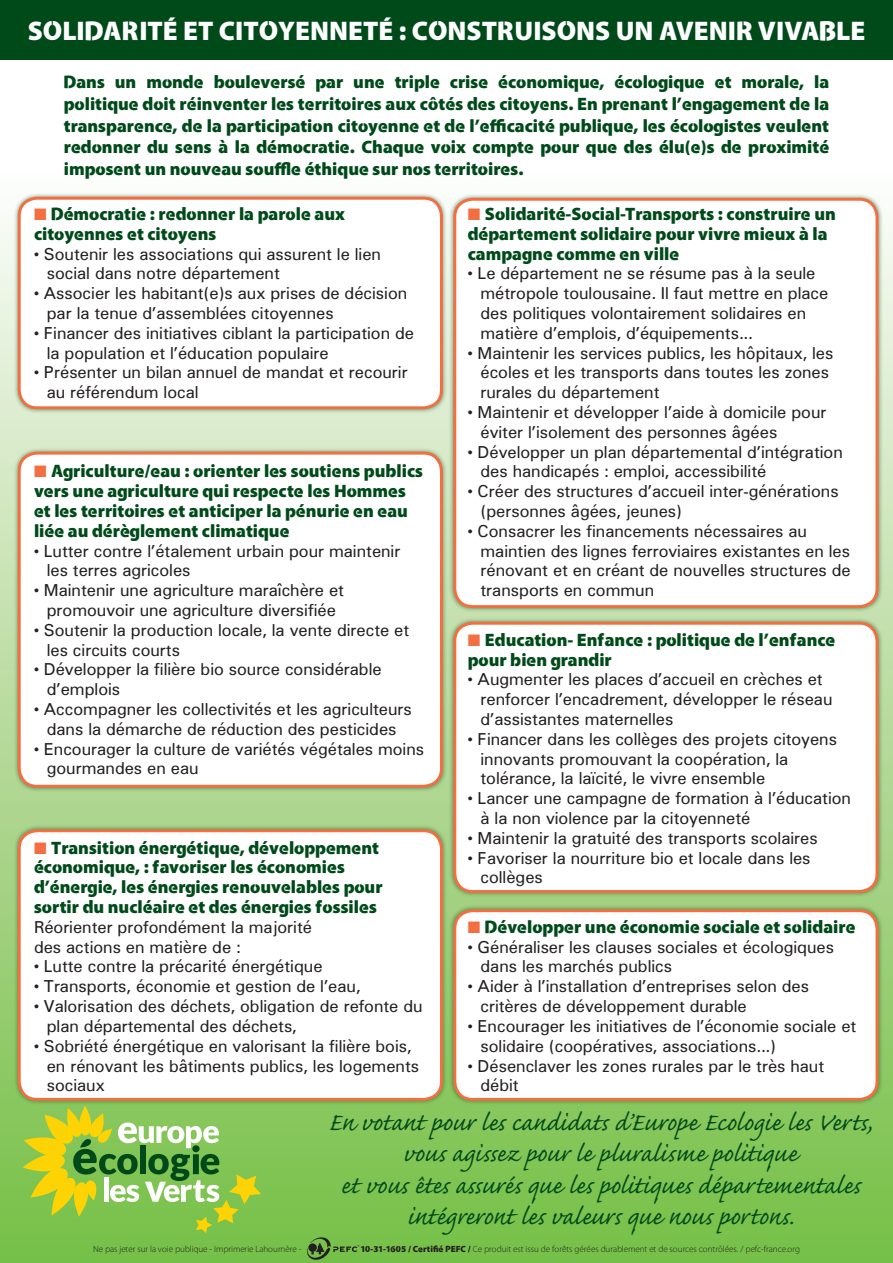
<style>
.page{position:relative;width:893px;height:1263px;background:#fff}
.page>*{position:absolute;margin:0;border:0;box-sizing:border-box;transform-origin:0 0}
.t1{font:31.5px "Caflisch Script";color:#004a1a}
.t2{font:900 27px "Cleanvertising";color:#fff}
.Style1{font:900 18px/19.8px "Cleanvertising";color:#004a1a}
.t3{font:16.5px/19.8px "Free Universal";color:#231f20}
.t4{font:300 9px "Cleanvertising";color:#231f20}
.t5{font:5.7px "Arial";color:#231f20}
.s1{color:#f36f42}
.s2{font-weight:900}
.s3{font-weight:700}
</style>
<div class="page">
<div style="left:0;top:166px;width:893px;height:1097px;background:linear-gradient(to bottom,#fdfbfa,#76be45)"></div>
<div style="left:0;top:0;width:893px;height:60px;background:#004a1a"></div>
<div style="left:13px;top:192px;width:434px;height:222px;background:#004a1a;opacity:.5"></div>
<div style="left:19px;top:198px;width:422px;height:210px;background:#fff;border-radius:18px"></div>
<div style="left:18px;top:197px;width:425px;height:212px;border:3px solid #f36f42;border-radius:18px"></div>
<div style="left:449px;top:193px;width:434px;height:420px;background:#004a1a;opacity:.5"></div>
<div style="left:455px;top:199px;width:422px;height:408px;background:#fff;border-radius:18px"></div>
<div style="left:453px;top:198px;width:425px;height:410px;border:3px solid #f36f42;border-radius:18px"></div>
<div style="left:13px;top:447px;width:434px;height:345px;background:#004a1a;opacity:.5"></div>
<div style="left:19px;top:453px;width:422px;height:333px;background:#fff;border-radius:18px"></div>
<div style="left:18px;top:452px;width:425px;height:336px;border:3px solid #f36f42;border-radius:18px"></div>
<div style="left:449px;top:617px;width:434px;height:280px;background:#004a1a;opacity:.5"></div>
<div style="left:455px;top:623px;width:422px;height:268px;background:#fff;border-radius:18px"></div>
<div style="left:453px;top:622px;width:425px;height:271px;border:3px solid #f36f42;border-radius:18px"></div>
<div style="left:13px;top:824px;width:434px;height:281px;background:#004a1a;opacity:.5"></div>
<div style="left:19px;top:831px;width:422px;height:268px;background:#fff;border-radius:18px"></div>
<div style="left:18px;top:829px;width:425px;height:272px;border:3px solid #f36f42;border-radius:18px"></div>
<div style="left:449px;top:904px;width:434px;height:201px;background:#004a1a;opacity:.5"></div>
<div style="left:455px;top:911px;width:422px;height:188px;background:#fff;border-radius:18px"></div>
<div style="left:453px;top:909px;width:425px;height:192px;border:3px solid #f36f42;border-radius:18px"></div>
<svg style="left:23px;top:1106px;width:238px;height:127px;background:#94c251"></svg>
<svg style="left:307px;top:1237px;width:52px;height:23px"></svg>
<p class="t2" style="left:28px;top:9px;width:839px">SOLIDARITÉ ET CITOYENNETÉ : CONSTRUISONS UN AVENIR VIVABLE</p>
<p class="Style1" style="left:64px;top:70px;width:767px;line-height:21.6px;text-align:justify">Dans un monde bouleversé par une triple crise économique, écologique et morale, la politique doit réinventer les territoires aux côtés des citoyens. En prenant l’engagement de la transparence, de la participation citoyenne et de l’efficacité publique, les écologistes veulent redonner du sens à la démocratie. Chaque voix compte pour que des élu(e)s de proximité imposent un nouveau souffle éthique sur nos territoires.</p>
<p class="Style1" style="left:34px;top:202px;width:312px"><span class="s1">■</span> Démocratie : redonner la parole aux citoyennes et citoyens</p>
<p class="t3" style="left:47px;top:243px;width:336px;text-indent:-13px">• Soutenir les associations qui assurent le lien social dans notre département</p>
<p class="t3" style="left:47px;top:283px;width:362px;text-indent:-13px">• Associer les habitant(e)s aux prises de décision par la tenue d’assemblées citoyennes</p>
<p class="t3" style="left:47px;top:322px;width:369px;text-indent:-13px">• Financer des initiatives ciblant la participation de la population et l’éducation populaire</p>
<p class="t3" style="left:47px;top:362px;width:362px;text-indent:-13px">• Présenter un bilan annuel de mandat et recourir au référendum local</p>
<p class="Style1" style="left:34px;top:459px;width:391px"><span class="s1">■</span> Agriculture/eau : orienter les soutiens publics vers une agriculture qui respecte les Hommes et les territoires et anticiper la pénurie en eau liée au dérèglement climatique</p>
<p class="t3" style="left:47px;top:540px;width:355px;text-indent:-13px">• Lutter contre l’étalement urbain pour maintenir les terres agricoles</p>
<p class="t3" style="left:34px;top:580px;width:311px;text-align:center">• Maintenir une agriculture maraîchère et promouvoir une agriculture diversifiée</p>
<p class="t3" style="left:47px;top:619px;width:364px;text-indent:-13px">• Soutenir la production locale, la vente directe et les circuits courts</p>
<p class="t3" style="left:47px;top:659px;width:336px;text-indent:-13px">• Développer la filière bio source considérable d’emplois</p>
<p class="t3" style="left:34px;top:699px;width:379px;text-align:center">• Accompagner les collectivités et les agriculteurs dans la démarche de réduction des pesticides</p>
<p class="t3" style="left:47px;top:738px;width:379px;text-indent:-13px">• Encourager la culture de variétés végétales moins gourmandes en eau</p>
<p class="Style1" style="left:34px;top:836px;width:350px"><span class="s1">■</span> Transition énergétique, développement économique, : favoriser les économies d’énergie, les énergies renouvelables pour sortir du nucléaire et des énergies fossiles</p>
<p class="t3" style="left:34px;top:916px;width:279px">Réorienter profondément la majorité</p>
<p class="t3" style="left:34px;top:936px;width:208px">des actions en matière de :</p>
<p class="t3" style="left:34px;top:956px;width:290px">• Lutte contre la précarité énergétique</p>
<p class="t3" style="left:34px;top:976px;width:328px">• Transports, économie et gestion de l’eau,</p>
<p class="t3" style="left:47px;top:996px;width:377px;text-indent:-13px">• Valorisation des déchets, obligation de refonte du plan départemental des déchets,</p>
<p class="t3" style="left:47px;top:1035px;width:374px;text-indent:-13px">• Sobriété énergétique en valorisant la filière bois, en rénovant les bâtiments publics, les logements sociaux</p>
<p class="Style1" style="left:468px;top:202px;width:370px"><span class="s1">■</span> Solidarité-Social-Transports : construire un département solidaire pour vivre mieux à la campagne comme en ville</p>
<p class="t3" style="left:480px;top:263px;width:349px;text-indent:-13px">• Le département ne se résume pas à la seule métropole toulousaine. Il faut mettre en place des politiques volontairement solidaires en matière d’emplois, d’équipements...</p>
<p class="t3" style="left:480px;top:342px;width:354px;text-indent:-13px">• Maintenir les services publics, les hôpitaux, les écoles et les transports dans toutes les zones rurales du département</p>
<p class="t3" style="left:480px;top:402px;width:347px;text-indent:-13px">• Maintenir et développer l’aide à domicile pour éviter l’isolement des personnes âgées</p>
<p class="t3" style="left:480px;top:441px;width:364px;text-indent:-13px">• Développer un plan départemental d’intégration des handicapés : emploi, accessibilité</p>
<p class="t3" style="left:480px;top:481px;width:360px;text-indent:-13px">• Créer des structures d’accueil inter-générations (personnes âgées, jeunes)</p>
<p class="t3" style="left:480px;top:520px;width:372px;text-indent:-13px">• Consacrer les financements nécessaires au maintien des lignes ferroviaires existantes en les rénovant et en créant de nouvelles structures de transports en commun</p>
<p class="Style1" style="left:468px;top:628px;width:369px"><span class="s1">■</span> Education- Enfance : politique de l’enfance pour bien grandir</p>
<p class="t3" style="left:480px;top:669px;width:353px;text-indent:-13px">• Augmenter les places d’accueil en crèches et renforcer l’encadrement, développer le réseau d’assistantes maternelles</p>
<p class="t3" style="left:480px;top:728px;width:358px;text-indent:-13px">• Financer dans les collèges des projets citoyens innovants promouvant la coopération, la tolérance, la laïcité, le vivre ensemble</p>
<p class="t3" style="left:480px;top:788px;width:372px;text-indent:-13px">• Lancer une campagne de formation à l’éducation à la non violence par la citoyenneté</p>
<p class="t3" style="left:468px;top:827px;width:351px">• Maintenir la gratuité des transports scolaires</p>
<p class="t3" style="left:480px;top:847px;width:332px;text-indent:-13px">• Favoriser la nourriture bio et locale dans les collèges</p>
<p class="Style1" style="left:468px;top:915px;width:389px"><span class="s1">■</span> Développer une économie sociale et solidaire</p>
<p class="t3" style="left:480px;top:936px;width:355px;text-indent:-13px">• Généraliser les clauses sociales et écologiques dans les marchés publics</p>
<p class="t3" style="left:480px;top:976px;width:330px;text-indent:-13px">• Aider à l’installation d’entreprises selon des critères de développement durable</p>
<p class="t3" style="left:480px;top:1015px;width:377px;text-indent:-13px">• Encourager les initiatives de l’économie sociale et solidaire (coopératives, associations...)</p>
<p class="t3" style="left:480px;top:1055px;width:345px;text-indent:-13px">• Désenclaver les zones rurales par le très haut débit</p>
<p class="t1" style="left:329px;top:1106px;width:545px">En votant pour les candidats d’Europe Ecologie les Verts,</p>
<p class="t1" style="left:403px;top:1138px;width:396px">vous agissez pour le pluralisme politique</p>
<p class="t1" style="left:341px;top:1169px;width:521px">et vous êtes assurés que les politiques départementales</p>
<p class="t1" style="left:407px;top:1201px;width:388px">intégreront les valeurs que nous portons.</p>
<p class="t4" style="left:93px;top:1244px;width:210px">Ne pas jeter sur la voie publique - Imprimerie Lahournère -</p>
<p class="t4" style="left:361px;top:1244px;width:441px"><span class="s2">10-31-1605 / Certifié PEFC /</span> Ce produit est issu de forêts gérées durablement et de sources contrôlées. / pefc-france.org</p>
<p class="t5" style="left:363px;top:1246px;width:309px"><span class="s3">10-31-1605</span> / <span class="s3">Certifié PEFC</span> / Ce produit est issu de forêts gérées durablement et de sources contrôlées. / pefc-france.org</p>
</div>
